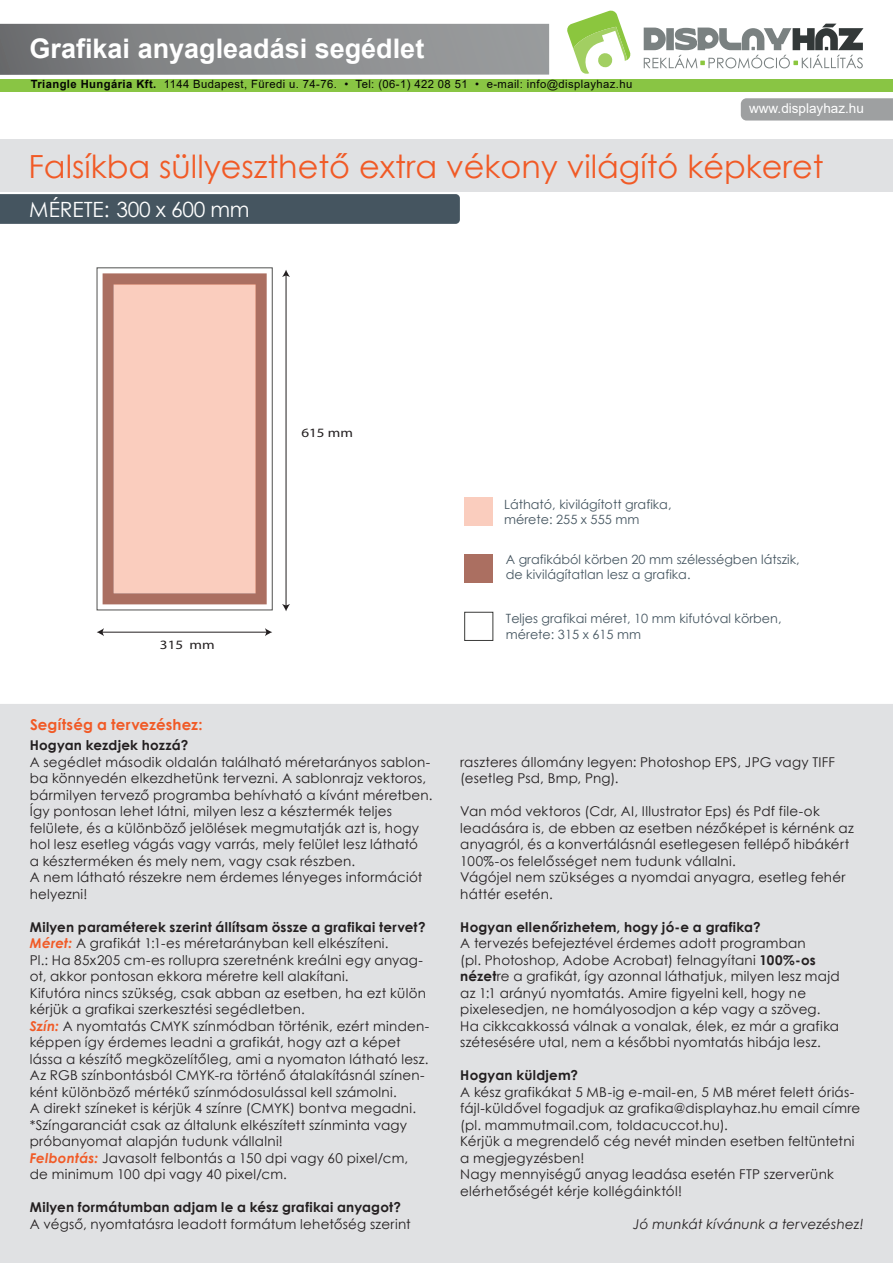
<style>
.page{position:relative;width:893px;height:1263px;background:#fff}
.page>*{position:absolute;margin:0;border:0;box-sizing:border-box;transform-origin:0 0}
.t1{font:31.95px "Century Gothic";color:#f15a26}
.t2{font:700 27px "Arial";color:#fff}
.t3{font:21px "Century Gothic";letter-spacing:-.015em;color:#fff}
.t4{font:700 15px "Century Gothic";letter-spacing:.01em;color:#f15a26}
.t5{font:13.5px/16.5px "Century Gothic";letter-spacing:.015em;color:#231f20}
.t6{font:700 13.5px "Century Gothic";letter-spacing:.015em;color:#231f20}
.t7{font:italic 13.5px "Century Gothic";letter-spacing:.01em;color:#231f20}
.t8{font:13.5px "Arial";color:#fff}
.t9{font:12.75px/15.3px "Century Gothic";color:#455560}
.t10{font:12.75px "Myriad Pro";color:#231f20;scale:1.18 1}
.t11{font:11.25px "Arial";letter-spacing:.035em;color:#040503}
.s1{font-weight:700}
.s2{font-weight:700;font-style:italic;color:#f15a26}
</style>
<div class="page">
<svg style="left:103px;top:273px;width:164px;height:331px;background:#ad7265"></svg>
<div style="left:114px;top:284px;width:142px;height:309px;background:#facdbe"></div>
<div style="left:0;top:194px;width:460px;height:30px;background:#455560"></div>
<div style="left:0;top:704px;width:893px;height:559px;background:#e0e1e3"></div>
<div style="left:0;top:139px;width:892px;height:53px;background:#e0e1e3"></div>
<hr style="left:286px;top:275px;width:1px;height:331px;background:#231f20">
<svg style="left:282px;top:270px;width:8px;height:7px"></svg>
<svg style="left:282px;top:604px;width:8px;height:7px"></svg>
<hr style="left:102px;top:632px;width:165px;height:1px;background:#231f20">
<svg style="left:97px;top:628px;width:7px;height:8px"></svg>
<svg style="left:265px;top:628px;width:7px;height:8px"></svg>
<div style="left:0;top:24px;width:549px;height:51px;background:linear-gradient(to right,#727375,#9ea1a2)"></div>
<svg style="left:741px;top:98px;width:152px;height:23px;background:#a1a3a4"></svg>
<div style="left:0;top:79px;width:863px;height:12px;background:#89c544"></div>
<div style="left:863px;top:79px;width:30px;height:12px;background:#89c544"></div>
<svg style="left:567px;top:10px;width:64px;height:64px"></svg>
<svg style="left:644px;top:24px;width:219px;height:44px"></svg>
<div style="left:465px;top:497px;width:28px;height:29px;background:#facdbe"></div>
<div style="left:465px;top:555px;width:28px;height:28px;background:#ab6f61"></div>
<h2 class="t2" style="left:30px;top:29px;width:396px">Grafikai anyagleadási segédlet</h2>
<p class="t11" style="left:31px;top:77px;width:603px"><span class="s1">Triangle Hungária Kft.</span> 1144 Budapest, Füredi u. 74-76. • Tel: (06-1) 422 08 51 • e-mail: info@displayhaz.hu</p>
<p class="t8" style="left:749px;top:99px;width:116px">www.displayhaz.hu</p>
<h1 class="t1" style="left:28px;top:144px;width:797px">Falsíkba süllyeszthető extra vékony világító képkeret</h1>
<h3 class="t3" style="left:29px;top:194px;width:222px">MÉRETE: 300 x 600 mm</h3>
<p class="t10" style="left:160px;top:637px;width:48px">315 mm</p>
<p class="t4" style="left:30px;top:713px;width:174px">Segítség a tervezéshez:</p>
<p class="t10" style="left:301px;top:425px;width:45px">615 mm</p>
<p class="t6" style="left:30px;top:735px;width:160px">Hogyan kezdjek hozzá?</p>
<p class="t5" style="left:30px;top:753px;width:404px">A segédlet második oldalán található méretarányos sablon&shy;ba könnyedén elkezdhetünk tervezni. A sablonrajz vektoros, bármilyen tervező programba behívható a kívánt méretben.<br>Így pontosan lehet látni, milyen lesz a késztermék teljes felülete, és a különböző jelölések megmutatják azt is, hogy hol lesz esetleg vágás vagy varrás, mely felület lesz látható<br>a készterméken és mely nem, vagy csak részben.<br>A nem látható részekre nem érdemes lényeges információt helyezni!</p>
<p class="t5" style="left:30px;top:918px;width:401px"><span class="s1">Milyen paraméterek szerint állítsam össze a grafikai tervet?<br></span><span class="s2">Méret:</span> A grafikát 1:1-es méretarányban kell elkészíteni.<br>Pl.: Ha 85x205 cm-es rollupra szeretnénk kreálni egy anyag&shy;ot, akkor pontosan ekkora méretre kell alakítani.<br>Kifutóra nincs szükség, csak abban az esetben, ha ezt külön kérjük a grafikai szerkesztési segédletben.<br><span class="s2">Szín:</span> A nyomtatás CMYK színmódban történik, ezért minden&shy;képpen így érdemes leadni a grafikát, hogy azt a képet lássa a készítő megközelítőleg, ami a nyomaton látható lesz.<br>Az RGB színbontásból CMYK-ra történő átalakításnál színen&shy;ként különböző mértékű színmódosulással kell számolni.<br>A direkt színeket is kérjük 4 színre (CMYK) bontva megadni. *Színgaranciát csak az általunk elkészített színminta vagy próbanyomat alapján tudunk vállalni!<br><span class="s2">Felbontás:</span> Javasolt felbontás a 150 dpi vagy 60 pixel/cm, de minimum 100 dpi vagy 40 pixel/cm.</p>
<p class="t6" style="left:30px;top:1197px;width:373px">Milyen formátumban adjam le a kész grafikai anyagot?</p>
<p class="t5" style="left:30px;top:1215px;width:383px">A végső, nyomtatásra leadott formátum lehetőség szerint</p>
<p class="t9" style="left:504px;top:496px;width:169px">Látható, kivilágított grafika, mérete: 255 x 555 mm</p>
<p class="t9" style="left:506px;top:552px;width:295px">A grafikából körben 20 mm szélességben látszik, de kivilágítatlan lesz a grafika.</p>
<p class="t9" style="left:506px;top:611px;width:277px">Teljes grafikai méret, 10 mm kifutóval körben, mérete: 315 x 615 mm</p>
<p class="t5" style="left:460px;top:753px;width:376px">raszteres állomány legyen: Photoshop EPS, JPG vagy TIFF (esetleg Psd, Bmp, Png).</p>
<p class="t5" style="left:460px;top:803px;width:395px">Van mód vektoros (Cdr, AI, Illustrator Eps) és Pdf file-ok leadására is, de ebben az esetben nézőképet is kérnénk az anyagról, és a konvertálásnál esetlegesen fellépő hibákért 100%-os felelősséget nem tudunk vállalni.<br>Vágójel nem szükséges a nyomdai anyagra, esetleg fehér háttér esetén.</p>
<p class="t6" style="left:460px;top:916px;width:302px">Hogyan ellenőrizhetem, hogy jó-e a grafika?</p>
<p class="t5" style="left:460px;top:935px;width:381px">A tervezés befejeztével érdemes adott programban<br>(pl. Photoshop, Adobe Acrobat) felnagyítani <span class="s1">100%-os nézet</span>re a grafikát, így azonnal láthatjuk, milyen lesz majd az 1:1 arányú nyomtatás. Amire figyelni kell, hogy ne pixelesedjen, ne homályosodjon a kép vagy a szöveg.<br>Ha cikkcakkossá válnak a vonalak, élek, ez már a grafika szétesésére utal, nem a későbbi nyomtatás hibája lesz.</p>
<p class="t6" style="left:460px;top:1065px;width:119px">Hogyan küldjem?</p>
<p class="t5" style="left:460px;top:1083px;width:401px">A kész grafikákat 5 MB-ig e-mail-en, 5 MB méret felett óriás&shy;fájl-küldővel fogadjuk az grafika@displayhaz.hu email címre (pl. mammutmail.com, toldacuccot.hu).<br>Kérjük a megrendelő cég nevét minden esetben feltüntetni a megjegyzésben!<br>Nagy mennyiségű anyag leadása esetén FTP szerverünk elérhetőségét kérje kollégáinktól!</p>
<p class="t7" style="left:633px;top:1214px;width:232px">Jó munkát kívánunk a tervezéshez!</p>
</div>
